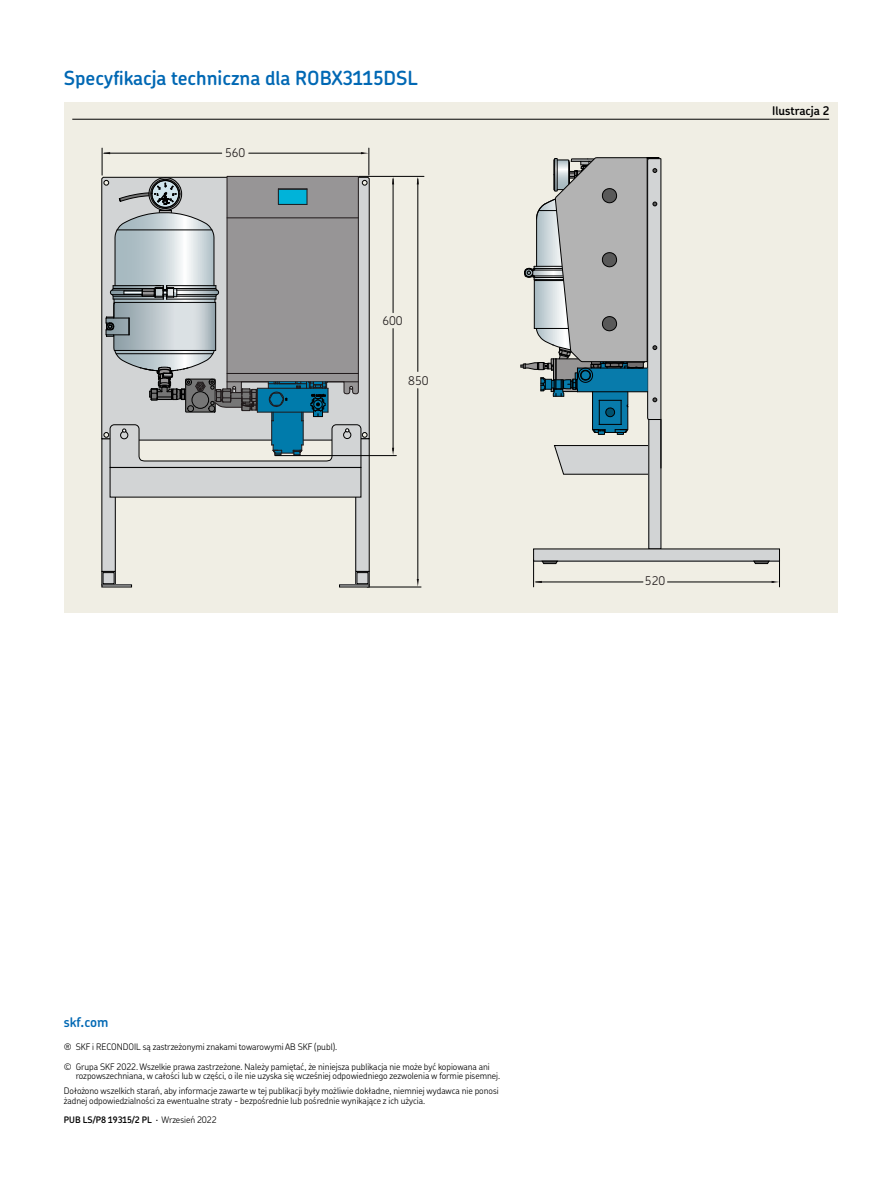
<style>
.page{position:relative;width:893px;height:1191px;background:#fff}
.page>*{position:absolute;margin:0;border:0;box-sizing:border-box;transform-origin:0 0}
.t1{font:600 19.5px "SKF Chevin OT";color:#0068b4}
.t2{font:600 13.5px "SKF Chevin OT";color:#0068b4}
.t3{font:600 12px "SKF Chevin OT";color:#000}
.t4{font:300 12px "SKF Chevin OT";color:#1f1a1a}
.t5{font:300 12px "SKF Chevin OT";color:#1f191a}
.t6{font:300 9px/19.4px "SKF Chevin OT";color:#000}
.s1{font-weight:600}
</style>
<div class="page">
<div style="left:64px;top:102px;width:774px;height:510px;background:#f0eee4"></div>
<hr style="left:393px;top:179px;width:1px;height:134px;background:#000">
<hr style="left:393px;top:328px;width:1px;height:123px;background:#000">
<hr style="left:359px;top:176px;width:65px;height:1px;background:#000">
<svg style="left:417px;top:579px;width:2px;height:7px"></svg>
<hr style="left:418px;top:179px;width:1px;height:192px;background:#000">
<hr style="left:418px;top:388px;width:1px;height:192px;background:#000">
<hr style="left:367px;top:587px;width:54px;height:1px;background:#000">
<div style="left:102px;top:439px;width:13px;height:132px;background:#d2d4d5"></div>
<div style="left:356px;top:439px;width:13px;height:132px;background:#d2d4d5"></div>
<div style="left:110px;top:467px;width:251px;height:30px;background:#d2d4d5"></div>
<div style="left:110px;top:467px;width:251px;height:30px;border:1px solid #000"></div>
<div style="left:102px;top:571px;width:13px;height:14px;border:1px solid #000"></div>
<div style="left:356px;top:571px;width:13px;height:14px;border:1px solid #000"></div>
<div style="left:357px;top:572px;width:11px;height:12px;background:#d2d4d5"></div>
<div style="left:357px;top:572px;width:11px;height:12px;border:1px solid #000"></div>
<div style="left:103px;top:572px;width:11px;height:12px;background:#d2d4d5"></div>
<div style="left:103px;top:572px;width:11px;height:12px;border:1px solid #000"></div>
<svg style="left:102px;top:148px;width:268px;height:319px"></svg>
<hr style="left:275px;top:455px;width:121px;height:1px;background:#000">
<svg style="left:554px;top:445px;width:95px;height:29px"></svg>
<div style="left:649px;top:419px;width:12px;height:130px;background:#d2d4d5"></div>
<hr style="left:661px;top:420px;width:1px;height:48px;background:#000">
<svg style="left:521px;top:157px;width:140px;height:277px"></svg>
<div style="left:534px;top:549px;width:245px;height:12px;background:#d2d4d5"></div>
<hr style="left:536px;top:581px;width:107px;height:1px;background:#000">
<hr style="left:667px;top:581px;width:107px;height:1px;background:#000">
<svg style="left:753px;top:560px;width:27px;height:27px"></svg>
<svg style="left:533px;top:560px;width:25px;height:27px"></svg>
<hr style="left:72px;top:119px;width:757px;height:1px;background:#000">
<h1 class="t1" style="left:64px;top:60px;width:356px">Specyfikacja techniczna dla ROBX3115DSL</h1>
<h3 class="t4" style="left:225px;top:142px;width:22px">560</h3>
<h3 class="t4" style="left:382px;top:310px;width:22px">600</h3>
<h3 class="t4" style="left:408px;top:369px;width:22px">850</h3>
<h3 class="t3" style="left:772px;top:100px;width:59px">Ilustracja 2</h3>
<h3 class="t5" style="left:645px;top:570px;width:22px">520</h3>
<h2 class="t2" style="left:64px;top:1009px;width:46px">skf.com</h2>
<p class="t6" style="left:64px;top:1036px;width:428px">® SKF i RECONDOIL są zastrzeżonymi znakami towarowymi AB SKF (publ).<br>© Grupa SKF 2022. Wszelkie prawa zastrzeżone. Należy pamiętać, że niniejsza publikacja nie może być kopiowana ani</p>
<p class="t6" style="left:64px;top:1067px;width:438px;line-height:14.5px;text-align:right">rozpowszechniana, w całości lub w części, o ile nie uzyska się wcześniej odpowiedniego zezwolenia w formie pisemnej.<br>Dołożono wszelkich starań, aby informacje zawarte w tej publikacji były możliwie dokładne, niemniej wydawca nie ponosi</p>
<p class="t6" style="left:64px;top:1089px;width:363px">żadnej odpowiedzialności za ewentualne straty - bezpośrednie lub pośrednie wynikające z ich użycia.<br><span class="s1">PUB LS/P8 19315/2 PL</span> · Wrzesień 2022</p>
</div>
